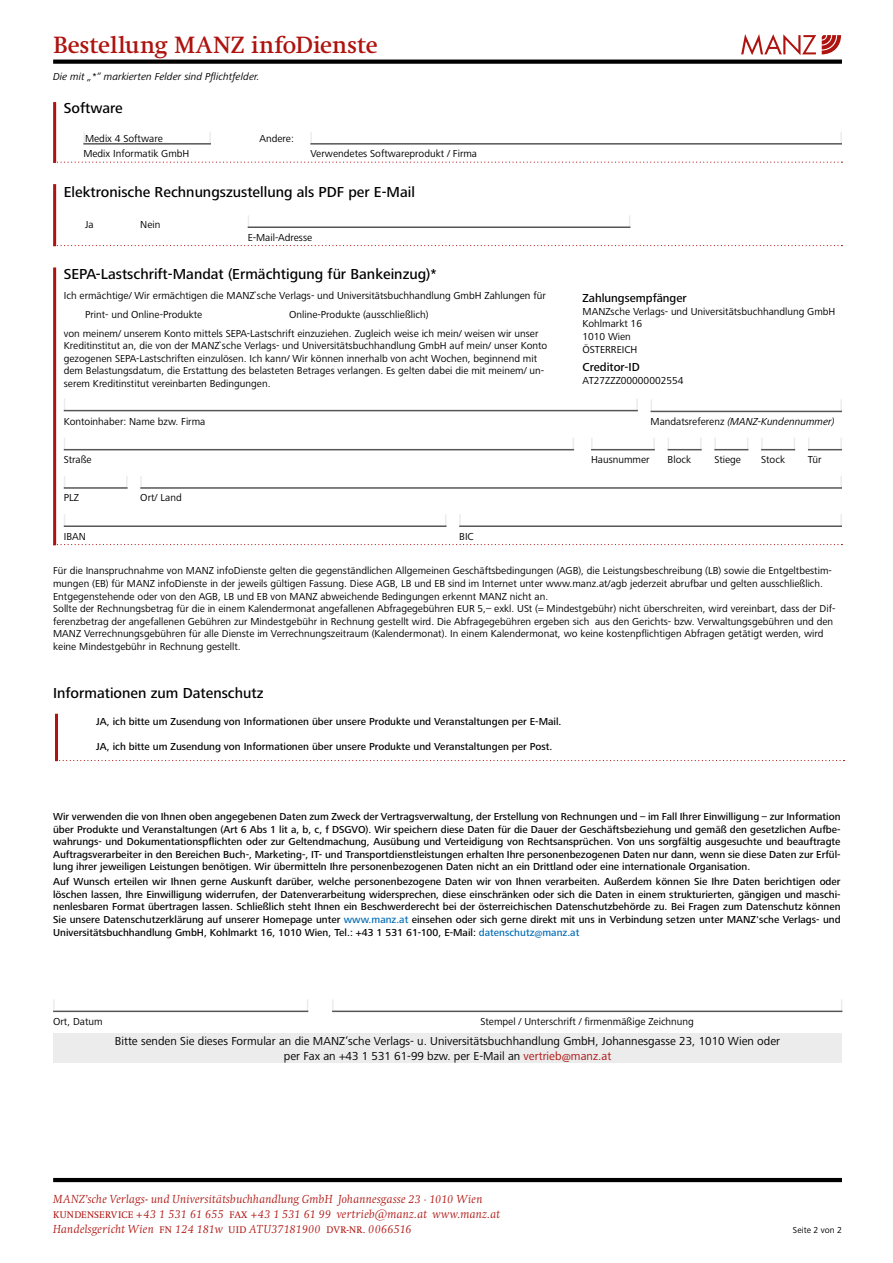
<style>
.page{position:relative;width:893px;height:1263px;background:#fff}
.page>*{position:absolute;margin:0;border:0;box-sizing:border-box;transform-origin:0 0}
.t1{font:500 24px "Swift LT Pro";letter-spacing:-.005em;color:#ae130f}
.t2{font:500 15px "Frutiger Next LTCE";color:#000}
.t3{font:12px/15px "Frutiger Next LTCE";color:#000;text-align:center}
.t4{font:500 12px "Frutiger Next LTCE";color:#000}
.t5{font:italic 300 11.85px/15px "Swift LT Pro";letter-spacing:.01em;color:#ae130f}
.t6{font:10.5px/12.6px "Frutiger Next LTCE";color:#000}
.t7{font:500 10.5px/12.6px "Frutiger Next LTCE";color:#000;text-align:justify}
.t8{font:italic 10.5px "Frutiger Next LTCE";color:#000}
.t9{font:9px "Frutiger Next LTCE";color:#000}
.s1{font-style:normal}
.s2{color:#006bb4}
.s3{color:#ae130f}
.s4{font-weight:400;font-style:normal;font-size:9.75px}
</style>
<div class="page">
<hr style="left:53px;top:1178px;width:789px;height:4px;background:#000">
<svg style="left:53px;top:60px;width:789px;height:4px;background:#101010"></svg>
<svg style="left:741px;top:34px;width:75px;height:21px"></svg>
<svg style="left:822px;top:35px;width:19px;height:19px"></svg>
<svg style="left:56px;top:245px;width:786px;height:1px"></svg>
<hr style="left:53px;top:184px;width:3px;height:62px;background:#ae130f">
<hr style="left:248px;top:226px;width:382px;height:2px;background:#565656">
<hr style="left:53px;top:267px;width:3px;height:278px;background:#ae130f">
<svg style="left:56px;top:544px;width:786px;height:1px"></svg>
<hr style="left:64px;top:449px;width:510px;height:1px;background:#565656">
<svg style="left:653px;top:438px;width:2px;height:11px"></svg>
<svg style="left:591px;top:438px;width:2px;height:11px"></svg>
<hr style="left:591px;top:449px;width:64px;height:1px;background:#565656">
<svg style="left:700px;top:438px;width:2px;height:11px"></svg>
<hr style="left:668px;top:449px;width:34px;height:1px;background:#565656">
<svg style="left:714px;top:438px;width:2px;height:11px"></svg>
<hr style="left:714px;top:449px;width:34px;height:1px;background:#565656">
<svg style="left:761px;top:438px;width:2px;height:11px"></svg>
<hr style="left:761px;top:449px;width:34px;height:1px;background:#565656">
<svg style="left:840px;top:438px;width:2px;height:11px"></svg>
<hr style="left:808px;top:449px;width:34px;height:1px;background:#565656">
<hr style="left:64px;top:525px;width:382px;height:2px;background:#565656">
<svg style="left:840px;top:514px;width:2px;height:11px"></svg>
<svg style="left:459px;top:514px;width:2px;height:11px"></svg>
<hr style="left:459px;top:525px;width:383px;height:2px;background:#565656">
<svg style="left:636px;top:399px;width:2px;height:11px"></svg>
<hr style="left:64px;top:410px;width:574px;height:1px;background:#565656">
<svg style="left:840px;top:399px;width:2px;height:12px"></svg>
<svg style="left:651px;top:399px;width:1px;height:12px"></svg>
<hr style="left:651px;top:411px;width:191px;height:1px;background:#565656">
<svg style="left:126px;top:476px;width:2px;height:11px"></svg>
<hr style="left:64px;top:487px;width:64px;height:2px;background:#565656">
<svg style="left:840px;top:476px;width:2px;height:11px"></svg>
<svg style="left:140px;top:476px;width:2px;height:11px"></svg>
<hr style="left:140px;top:487px;width:702px;height:2px;background:#565656">
<svg style="left:53px;top:999px;width:2px;height:11px"></svg>
<hr style="left:53px;top:1010px;width:255px;height:2px;background:#565656">
<svg style="left:332px;top:999px;width:2px;height:11px"></svg>
<hr style="left:332px;top:1010px;width:510px;height:2px;background:#565656">
<div style="left:53px;top:1033px;width:789px;height:30px;background:#ececed"></div>
<svg style="left:840px;top:132px;width:2px;height:11px"></svg>
<svg style="left:310px;top:132px;width:2px;height:11px"></svg>
<hr style="left:310px;top:143px;width:532px;height:2px;background:#565656">
<svg style="left:209px;top:132px;width:2px;height:11px"></svg>
<svg style="left:83px;top:132px;width:2px;height:11px"></svg>
<hr style="left:83px;top:143px;width:128px;height:2px;background:#565656">
<hr style="left:53px;top:102px;width:3px;height:61px;background:#ae130f">
<svg style="left:55px;top:162px;width:787px;height:1px"></svg>
<svg style="left:59px;top:760px;width:785px;height:1px"></svg>
<hr style="left:55px;top:714px;width:3px;height:47px;background:#ae130f">
<h1 class="t1" style="left:53px;top:31px;width:326px">Bestellung MANZ infoDienste</h1>
<p class="t8" style="left:53px;top:71px;width:208px">Die mit „*“ markierten Felder sind Pflichtfelder.</p>
<h2 class="t2" style="left:64px;top:100px;width:61px">Software</h2>
<p class="t6" style="left:83px;top:131px;width:108px;line-height:15.1px">Medix 4 Software<br>Medix Informatik GmbH</p>
<p class="t6" style="left:259px;top:132px;width:36px">Andere:</p>
<p class="t6" style="left:310px;top:148px;width:168px">Verwendetes Softwareprodukt / Firma</p>
<h2 class="t2" style="left:64px;top:183px;width:353px">Elektronische Rechnungszustellung als PDF per E-Mail</h2>
<p class="t6" style="left:85px;top:218px;width:10px">Ja</p>
<p class="t6" style="left:140px;top:218px;width:22px">Nein</p>
<p class="t6" style="left:248px;top:231px;width:66px">E-Mail-Adresse</p>
<h2 class="t2" style="left:64px;top:265px;width:374px">SEPA-Lastschrift-Mandat (Ermächtigung für Bankeinzug)*</h2>
<p class="t6" style="left:64px;top:289px;width:484px">Ich ermächtige/ Wir ermächtigen die MANZ`sche Verlags- und Universitätsbuchhandlung GmbH Zahlungen für</p>
<p class="t6" style="left:64px;top:327px;width:485px">von meinem/ unserem Konto mittels SEPA-Lastschrift einzuziehen. Zugleich weise ich mein/ weisen wir unser Kreditinstitut an, die von der MANZ`sche Verlags- und Universitätsbuchhandlung GmbH auf mein/ unser Konto gezogenen SEPA-Lastschriften einzulösen. Ich kann/ Wir können innerhalb von acht Wochen, beginnend mit dem Belastungsdatum, die Erstattung des belasteten Betrages verlangen. Es gelten dabei die mit meinem/ un&shy;serem Kreditinstitut vereinbarten Bedingungen.</p>
<p class="t6" style="left:85px;top:308px;width:119px">Print- und Online-Produkte</p>
<p class="t6" style="left:289px;top:308px;width:141px">Online-Produkte (ausschließlich)</p>
<p class="t4" style="left:583px;top:291px;width:106px">Zahlungsempfänger</p>
<p class="t6" style="left:583px;top:305px;width:254px">MANZsche Verlags- und Universitätsbuchhandlung GmbH<br>Kohlmarkt 16<br>1010 Wien<br>ÖSTERREICH</p>
<p class="t4" style="left:583px;top:360px;width:59px">Creditor-ID</p>
<p class="t6" style="left:583px;top:374px;width:102px">AT27ZZZ00000002554</p>
<p class="t6" style="left:64px;top:415px;width:143px">Kontoinhaber: Name bzw. Firma</p>
<p class="t8" style="left:651px;top:415px;width:185px"><span class="s1">Mandatsreferenz</span> (MANZ-Kundennummer)</p>
<p class="t6" style="left:64px;top:453px;width:29px">Straße</p>
<p class="t6" style="left:591px;top:453px;width:60px">Hausnummer</p>
<p class="t6" style="left:668px;top:453px;width:25px">Block</p>
<p class="t6" style="left:714px;top:453px;width:28px">Stiege</p>
<p class="t6" style="left:761px;top:453px;width:25px">Stock</p>
<p class="t6" style="left:808px;top:453px;width:15px">Tür</p>
<p class="t6" style="left:64px;top:492px;width:17px">PLZ</p>
<p class="t6" style="left:140px;top:492px;width:43px">Ort/ Land</p>
<p class="t6" style="left:64px;top:530px;width:24px">IBAN</p>
<p class="t6" style="left:459px;top:530px;width:16px">BIC</p>
<p class="t6" style="left:53px;top:565px;width:784px">Für die Inanspruchnahme von MANZ infoDienste gelten die gegenständlichen Allgemeinen Geschäftsbedingungen (AGB), die Leistungsbeschreibung (LB) sowie die Entgeltbestim&shy;mungen (EB) für MANZ infoDienste in der jeweils gültigen Fassung. Diese AGB, LB und EB sind im Internet unter www.manz.at/agb jederzeit abrufbar und gelten ausschließlich.<br>Entgegenstehende oder von den AGB, LB und EB von MANZ abweichende Bedingungen erkennt MANZ nicht an.<br>Sollte der Rechnungsbetrag für die in einem Kalendermonat angefallenen Abfragegebühren EUR 5,– exkl. USt (= Mindestgebühr) nicht überschreiten, wird vereinbart, dass der Dif&shy;ferenzbetrag der angefallenen Gebühren zur Mindestgebühr in Rechnung gestellt wird. Die Abfragegebühren ergeben sich aus den Gerichts- bzw. Verwaltungsgebühren und den MANZ Verrechnungsgebühren für alle Dienste im Verrechnungszeitraum (Kalendermonat). In einem Kalendermonat, wo keine kostenpflichtigen Abfragen getätigt werden, wird keine Mindestgebühr in Rechnung gestellt.</p>
<h2 class="t2" style="left:53px;top:684px;width:212px">Informationen zum Datenschutz</h2>
<p class="t7" style="left:96px;top:715px;width:467px">JA, ich bitte um Zusendung von Informationen über unsere Produkte und Veranstaltungen per E-Mail.</p>
<p class="t7" style="left:96px;top:740px;width:457px">JA, ich bitte um Zusendung von Informationen über unsere Produkte und Veranstaltungen per Post.</p>
<p class="t7" style="left:53px;top:810px;width:789px">Wir verwenden die von Ihnen oben angegebenen Daten zum Zweck der Vertragsverwaltung, der Erstellung von Rechnungen und – im Fall Ihrer Einwilligung – zur Information über Produkte und Veranstaltungen (Art 6 Abs 1 lit a, b, c, f DSGVO). Wir speichern diese Daten für die Dauer der Geschäftsbeziehung und gemäß den gesetzlichen Aufbe&shy;wahrungs- und Dokumentationspflichten oder zur Geltendmachung, Ausübung und Verteidigung von Rechtsansprüchen. Von uns sorgfältig ausgesuchte und beauftragte Auftragsverarbeiter in den Bereichen Buch-, Marketing-, IT- und Transportdienstleistungen erhalten Ihre personenbezogenen Daten nur dann, wenn sie diese Daten zur Erfül&shy;lung ihrer jeweiligen Leistungen benötigen. Wir übermitteln Ihre personenbezogenen Daten nicht an ein Drittland oder eine internationale Organisation.</p>
<p class="t7" style="left:53px;top:875px;width:789px">Auf Wunsch erteilen wir Ihnen gerne Auskunft darüber, welche personenbezogene Daten wir von Ihnen verarbeiten. Außerdem können Sie Ihre Daten berichtigen oder löschen lassen, Ihre Einwilligung widerrufen, der Datenverarbeitung widersprechen, diese einschränken oder sich die Daten in einem strukturierten, gängigen und maschi&shy;nenlesbaren Format übertragen lassen. Schließlich steht Ihnen ein Beschwerderecht bei der österreichischen Datenschutzbehörde zu. Bei Fragen zum Datenschutz können Sie unsere Datenschutzerklärung auf unserer Homepage unter <span class="s2">www.manz.at</span> einsehen oder sich gerne direkt mit uns in Verbindung setzen unter MANZ'sche Verlags- und Universitätsbuchhandlung GmbH, Kohlmarkt 16, 1010 Wien, Tel.: +43 1 531 61-100, E-Mail: <span class="s2">datenschutz@manz.at</span></p>
<p class="t6" style="left:53px;top:1015px;width:51px">Ort, Datum</p>
<p class="t6" style="left:481px;top:1015px;width:215px">Stempel / Unterschrift / firmenmäßige Zeichnung</p>
<p class="t3" style="left:115px;top:1034px;width:667px">Bitte senden Sie dieses Formular an die MANZ’sche Verlags- u. Universitätsbuchhandlung GmbH, Johannesgasse 23, 1010 Wien oder per Fax an +43 1 531 61-99 bzw. per E-Mail an <span class="s3">vertrieb@manz.at</span></p>
<p class="t5" style="left:53px;top:1192px;width:448px">MANZ’sche Verlags- und Universitätsbuchhandlung GmbH Johannesgasse 23 ∙ 1010 Wien<br><span class="s4">KUNDENSERVICE</span> +43 1 531 61 655 <span class="s4">FAX</span> +43 1 531 61 99 vertrieb@manz.at www.manz.at<br>Handelsgericht Wien <span class="s4">FN</span> 124 181w <span class="s4">UID</span> ATU37181900 <span class="s4">DVR-NR.</span> 0066516</p>
<p class="t9" style="left:793px;top:1225px;width:50px">Seite 2 von 2</p>
</div>
